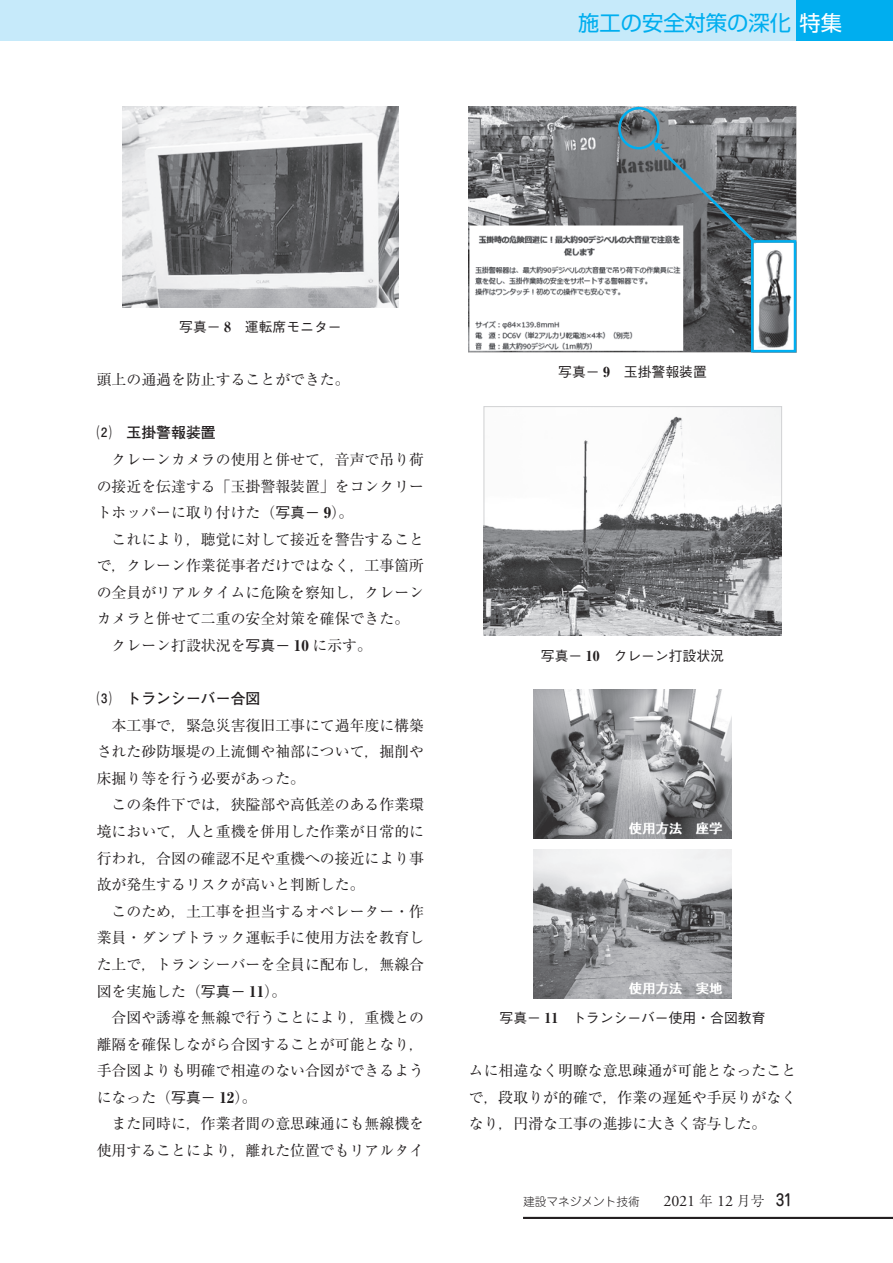
<style>
.page{position:relative;width:893px;height:1263px;background:#fff}
.page>*{position:absolute;margin:0;border:0;box-sizing:border-box;transform-origin:0 0}
.t1{font:21.3px "Shin Go Pr 6 N";color:#00aeef}
.本文_14Q{font:14.85px/26.5px "Ryumin Pr 6 N";color:#231f20;text-align:justify}
.中見出し__1___太ゴ_前アキ{font:700 14.85px "Futo Go B101 Pr 6 N";color:#231f20}
.キャプション{font:500 13.8px "Gothic BBB Pr 6 N";color:#231f20}
.t2{font:300 11.7px "Jun 101 Pro";color:#231f20}
.s1{color:#fff}
.s2{font-family:"Ryumin Pr 6 N";font-weight:800}
.s3{font-family:"Gothic BBB Pr 6 N";font-weight:500}
.s4{font-weight:800}
.s5{font-family:"Adobe Garamond Pro";font-weight:400;font-size:15.9px}
.s6{font-family:"Ryumin Pr 6 N";font-size:13.8px}
.s7{font-family:"Jun 34 Pro";font-weight:500;font-size:15.9px}
</style>
<div class="page">
<div style="left:795px;top:0;width:98px;height:40px;background:#00aeef"></div>
<div style="left:0;top:0;width:795px;height:40px;background:#c6eafa"></div>
<img style="left:122px;top:106px;width:277px;height:201px">
<img style="left:469px;top:106px;width:327px;height:246px">
<div style="left:618px;top:107px;width:42px;height:42px;border:3px solid #00aeef;border-radius:50%"></div>
<div style="left:751px;top:240px;width:45px;height:112px;border:3px solid #00aeef"></div>
<svg style="left:653px;top:142px;width:104px;height:102px;background:#6d7479"></svg>
<img style="left:534px;top:849px;width:197px;height:149px">
<img style="left:534px;top:690px;width:197px;height:149px">
<img style="left:484px;top:527px;width:297px;height:109px">
<svg style="left:483px;top:406px;width:299px;height:121px"></svg>
<hr style="left:523px;top:1217px;width:370px;height:2px;background:#231f20">
<h1 class="t1" style="left:578px;top:6px;width:265px">施工の安全対策の深化<span class="s1">特集</span></h1>
<p class="キャプション" style="left:179px;top:316px;width:164px">写真－ <span class="s2">8</span>　運転席モニター</p>
<p class="本文_14Q" style="left:97px;top:366px;width:254px">頭上の通過を防止することができた。</p>
<p class="中見出し__1___太ゴ_前アキ" style="left:97px;top:421px;width:121px">⑵　玉掛警報装置</p>
<p class="本文_14Q" style="left:97px;top:445px;width:329px;text-indent:15px">クレーンカメラの使用と併せて，音声で吊り荷の接近を伝達する「玉掛警報装置」をコンクリートホッパーに取り付けた（<span class="s3">写真－</span> <span class="s4">9</span>）。</p>
<p class="本文_14Q" style="left:97px;top:525px;width:329px;text-indent:15px">これにより，聴覚に対して接近を警告することで，クレーン作業従事者だけではなく，工事箇所の全員がリアルタイムに危険を察知し，クレーンカメラと併せて二重の安全対策を確保できた。</p>
<p class="本文_14Q" style="left:112px;top:631px;width:262px">クレーン打設状況を<span class="s3">写真－</span> <span class="s4">10</span> に示す。</p>
<p class="中見出し__1___太ゴ_前アキ" style="left:97px;top:687px;width:165px">⑶　トランシーバー合図</p>
<p class="本文_14Q" style="left:97px;top:711px;width:329px;text-indent:15px">本工事で，緊急災害復旧工事にて過年度に構築された砂防堰堤の上流側や袖部について，掘削や床掘り等を行う必要があった。</p>
<p class="本文_14Q" style="left:97px;top:791px;width:329px;text-indent:15px">この条件下では，狭隘部や高低差のある作業環境において，人と重機を併用した作業が日常的に行われ，合図の確認不足や重機への接近により事故が発生するリスクが高いと判断した。</p>
<p class="本文_14Q" style="left:97px;top:897px;width:329px;text-indent:15px">このため，土工事を担当するオペレーター・作業員・ダンプトラック運転手に使用方法を教育した上で，トランシーバーを全員に配布し，無線合図を実施した（<span class="s3">写真－</span> <span class="s4">11</span>）。</p>
<p class="本文_14Q" style="left:97px;top:1003px;width:329px;text-indent:15px">合図や誘導を無線で行うことにより，重機との離隔を確保しながら合図することが可能となり，手合図よりも明確で相違のない合図ができるようになった（<span class="s3">写真－</span> <span class="s4">12</span>）。</p>
<p class="本文_14Q" style="left:97px;top:1110px;width:329px;text-align:right">また同時に，作業者間の意思疎通にも無線機を使用することにより，離れた位置でもリアルタイ</p>
<p class="キャプション" style="left:558px;top:361px;width:150px">写真－ <span class="s2">9</span>　玉掛警報装置</p>
<p class="キャプション" style="left:541px;top:645px;width:185px">写真－ <span class="s2">10</span>　クレーン打設状況</p>
<p class="キャプション" style="left:499px;top:1007px;width:268px">写真－ <span class="s2">11</span>　トランシーバー使用・合図教育</p>
<p class="本文_14Q" style="left:469px;top:1057px;width:329px">ムに相違なく明瞭な意思疎通が可能となったことで，段取りが的確で，作業の遅延や手戻りがなくなり，円滑な工事の進捗に大きく寄与した。</p>
<p class="t2" style="left:523px;top:1192px;width:270px">建設マネジメント技術　　<span class="s5">2021</span> <span class="s6">年</span> <span class="s5">12</span> <span class="s6">月号</span> <span class="s7">31</span></p>
</div>
